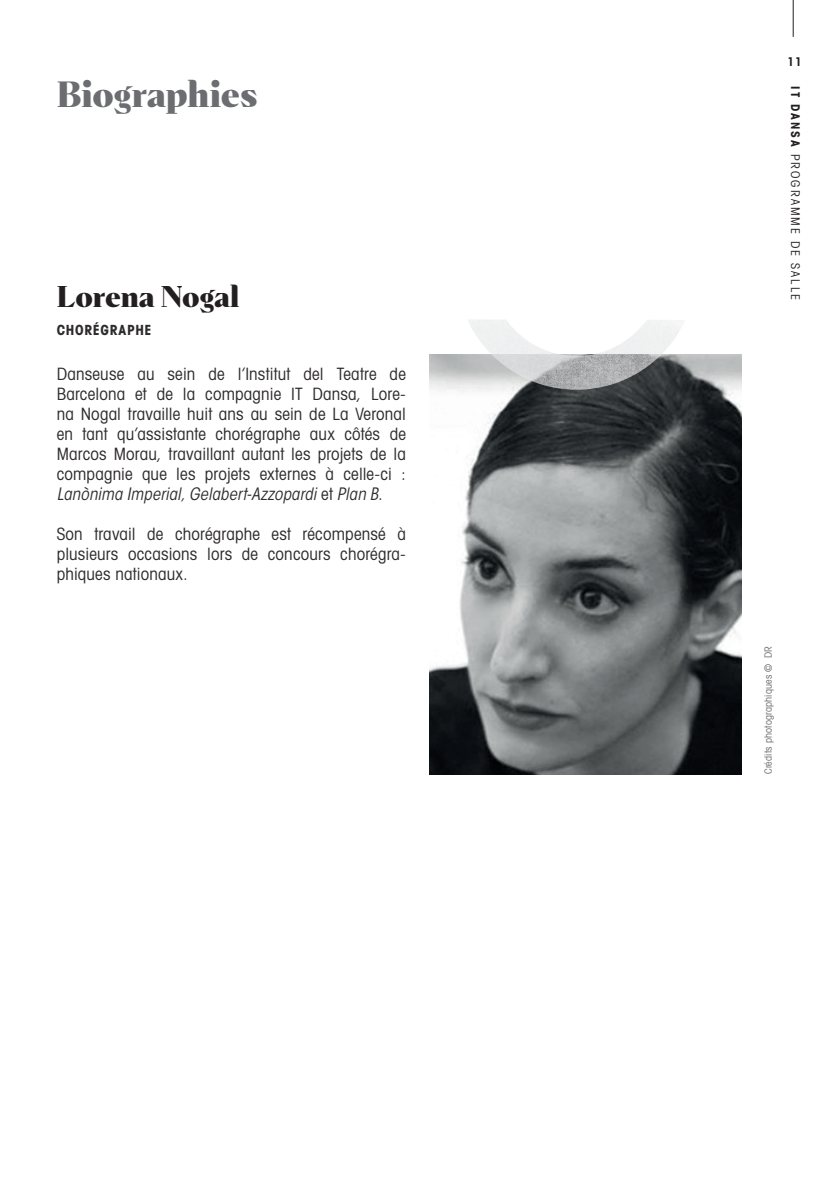
<style>
.page{position:relative;width:823px;height:1191px;background:#fff}
.page>*{position:absolute;margin:0;border:0;box-sizing:border-box;transform-origin:0 0}
.t1{font:900 34px "Abstract";letter-spacing:-.005em;color:#6c6d70}
.t2{font:900 28px "Abstract";letter-spacing:-.005em;color:#231f20}
.t3{font:condensed 17px/20px "Avant Garde";letter-spacing:.01em;color:#2e2b2c;text-align:justify}
.t4{font:italic condensed 17px "ITC Avant Garde Std";letter-spacing:.01em;color:#2e2b2c}
.t5{font:700 condensed 14px "Avant Garde";letter-spacing:.045em;color:#2e2b2c}
.t6{font:condensed 12px "Avant Garde";letter-spacing:.165em;color:#231f20}
.t7{font:700 condensed 12px "Avant Garde";color:#231f20}
.t8{font:condensed 10px "Avant Garde";letter-spacing:.02em;color:#6c6d70}
.s1{font-family:"Avant Garde";font-style:normal}
.s2{font-weight:700}
</style>
<div class="page">
<hr style="left:792px;top:0;width:1px;height:37px;background:#231f20">
<img style="left:429px;top:354px;width:311px;height:420px">
<img style="left:467px;top:320px;width:218px;height:70px">
<h1 class="t1" style="left:57px;top:72px;width:202px">Biographies</h1>
<h2 class="t2" style="left:57px;top:279px;width:184px">Lorena Nogal</h2>
<p class="t5" style="left:57px;top:321px;width:96px">CHORÉGRAPHE</p>
<p class="t3" style="left:57px;top:363px;width:350px">Danseuse au sein de l’Institut del Teatre de Barcelona et de la compagnie IT Dansa, Lore&shy;na Nogal travaille huit ans au sein de La Veronal en tant qu’assistante chorégraphe aux côtés de Marcos Morau, travaillant autant les projets de la compagnie que les projets externes à celle-ci :</p>
<p class="t4" style="left:57px;top:483px;width:327px">Lanònima Imperial, Gelabert-Azzopardi <span class="s1">et</span> Plan B<span class="s1">.</span></p>
<p class="t3" style="left:57px;top:523px;width:350px">Son travail de chorégraphe est récompensé à plusieurs occasions lors de concours chorégra&shy;phiques nationaux.</p>
<p class="t7" style="left:787px;top:54px;width:16px">11</p>
<p class="t6" style="left:802px;top:86px;width:215px;rotate:90deg"><span class="s2">IT DANSA</span> PROGRAMME DE SALLE</p>
<p class="t8" style="left:761px;top:774px;width:129px;rotate:-90deg">Crédits photographiques © DR</p>
</div>
